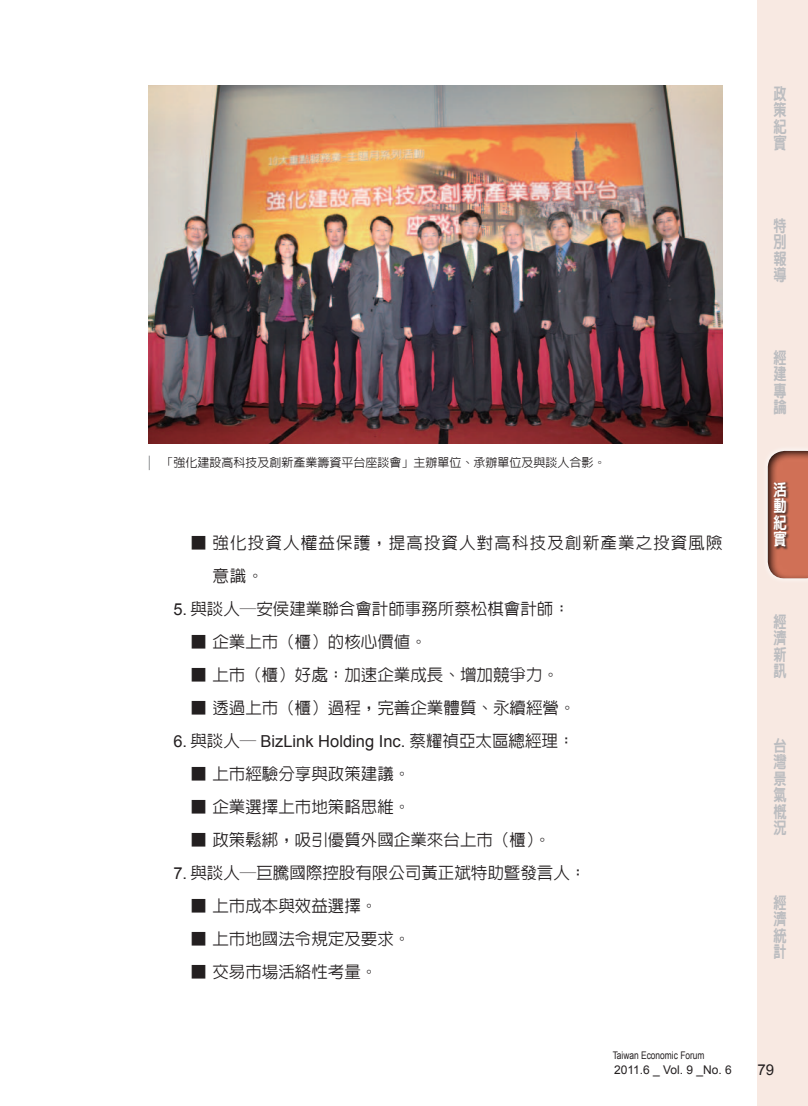
<style>
.page{position:relative;width:808px;height:1106px;background:#fff}
.page>*{position:absolute;margin:0;border:0;box-sizing:border-box;transform-origin:0 0}
.t1{font:500 16.5px "Lin Gothic";color:#231f20}
.t2{font:16.5px "Arial";color:#231f20}
.t3{font:500 16.5px/33px "Lin Gothic";letter-spacing:.07em;color:#231f20}
.t4{font:800 16.5px/16.5px "Lin Gothic";color:#bcbdc0;text-align:justify;scale:.8 1}
.t5{font:800 16.5px/16.5px "Lin Gothic";color:#fff;text-align:justify;scale:.8 1}
.t6{font:15px "Arial";color:#231f20}
.t7{font:500 12px "Lin Gothic";color:#231f20}
.t8{font:12px "Arial";color:#231f20}
.t9{font:10.5px "Arial";color:#231f20;scale:.8 1}
.s1{font-family:"Arial";font-weight:400}
.s2{font-family:"Lin Gothic";font-weight:500}
</style>
<div class="page">
<div style="left:757px;top:0;width:51px;height:1106px;background:#f8e9e2"></div>
<svg style="left:766px;top:449px;width:42px;height:130px;background:#c1735d"></svg>
<div style="left:773px;top:481px;width:16px;height:69px;background:#231f20;opacity:.75"></div>
<img style="left:149px;top:85px;width:574px;height:359px">
<svg style="left:149px;top:455px;width:1px;height:15px"></svg>
<p class="t4" style="left:773px;top:85px;width:18px">政策紀實</p>
<p class="t4" style="left:773px;top:217px;width:18px">特別報導</p>
<p class="t7" style="left:162px;top:456px;width:446px">「強化建設高科技及創新產業籌資平台座談會」主辦單位、承辦單位及與談人合影。</p>
<p class="t3" style="left:212px;top:526px;width:512px;text-indent:-22px">■ 強化投資人權益保護，提高投資人對高科技及創新產業之投資風險意識。</p>
<p class="t1" style="left:173px;top:600px;width:398px"><span class="s1">5.</span> 與談人─安侯建業聯合會計師事務所蔡松棋會計師：</p>
<p class="t1" style="left:190px;top:633px;width:238px">■ 企業上市（櫃）的核心價值。</p>
<p class="t1" style="left:190px;top:666px;width:370px">■ 上市（櫃）好處：加速企業成長、增加競爭力。</p>
<p class="t1" style="left:190px;top:699px;width:387px">■ 透過上市（櫃）過程，完善企業體質、永續經營。</p>
<p class="t2" style="left:173px;top:730px;width:403px">6. <span class="s2">與談人─</span> BizLink Holding Inc. <span class="s2">蔡耀禎亞太區總經理：</span></p>
<p class="t1" style="left:190px;top:765px;width:222px">■ 上市經驗分享與政策建議。</p>
<p class="t1" style="left:190px;top:798px;width:222px">■ 企業選擇上市地策略思維。</p>
<p class="t1" style="left:190px;top:831px;width:362px">■ 政策鬆綁，吸引優質外國企業來台上市（櫃）。</p>
<p class="t1" style="left:173px;top:864px;width:415px"><span class="s1">7.</span> 與談人─巨騰國際控股有限公司黃正斌特助暨發言人：</p>
<p class="t1" style="left:190px;top:897px;width:189px">■ 上市成本與效益選擇。</p>
<p class="t1" style="left:190px;top:930px;width:222px">■ 上市地國法令規定及要求。</p>
<p class="t1" style="left:190px;top:963px;width:189px">■ 交易市場活絡性考量。</p>
<p class="t4" style="left:773px;top:349px;width:18px">經建專論</p>
<p class="t5" style="left:773px;top:481px;width:18px">活動紀實</p>
<p class="t4" style="left:773px;top:613px;width:18px">經濟新訊</p>
<p class="t4" style="left:773px;top:737px;width:18px">台灣景氣概況</p>
<p class="t4" style="left:773px;top:894px;width:18px">經濟統計</p>
<p class="t9" style="left:613px;top:1048px;width:116px">Taiwan Economic Forum</p>
<p class="t8" style="left:614px;top:1061px;width:119px">2011.6 _ Vol. 9 _No. 6</p>
<p class="t6" style="left:757px;top:1059px;width:18px">79</p>
</div>
